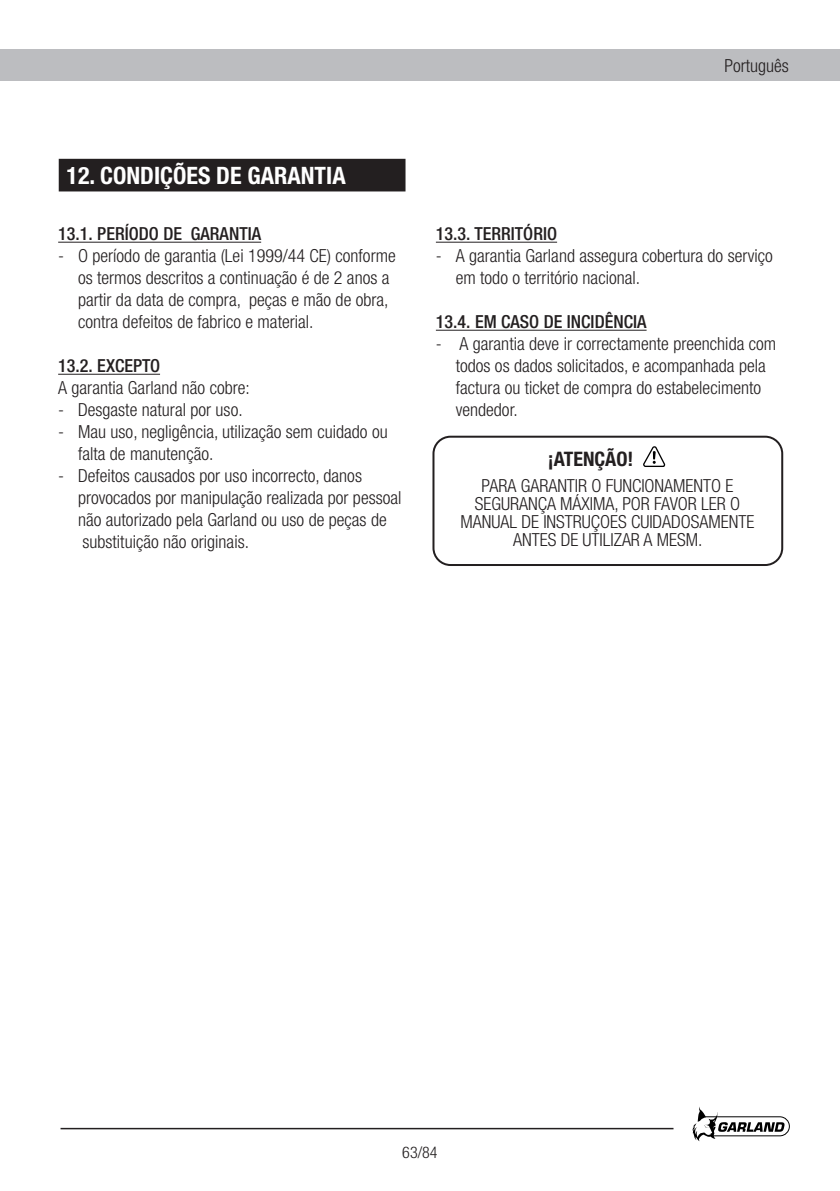
<style>
.page{position:relative;width:840px;height:1191px;background:#fff}
.page>*{position:absolute;margin:0;border:0;box-sizing:border-box;transform-origin:0 0}
.t1{font:700 condensed 24px "Helvetica Neue";color:#fff}
.t2{font:700 condensed 20px "Helvetica Neue";color:#231f20}
.t3{font:300 condensed 18px/22px "Helvetica Neue";color:#231f20}
.t4{font:500 condensed 18px "Helvetica Neue";color:#231f20}
.t5{font:300 condensed 16px "Helvetica Neue";color:#231f20}
</style>
<div class="page">
<div style="left:0;top:50px;width:839px;height:31px;background:#bcbdc0"></div>
<svg style="left:692px;top:1107px;width:97px;height:34px"></svg>
<hr style="left:60px;top:1127px;width:613px;height:2px;background:#231f20">
<hr style="left:58px;top:242px;width:203px;height:1px;background:#231f20">
<hr style="left:58px;top:374px;width:102px;height:1px;background:#231f20">
<hr style="left:435px;top:242px;width:121px;height:1px;background:#231f20">
<hr style="left:435px;top:330px;width:211px;height:1px;background:#231f20">
<div style="left:60px;top:160px;width:344px;height:30px;background:#231f20"></div>
<div style="left:59px;top:159px;width:346px;height:32px;border:2px solid #231f20"></div>
<svg style="left:643px;top:446px;width:22px;height:21px"></svg>
<div style="left:432px;top:436px;width:350px;height:130px;border:2px solid #231f20;border-radius:17px"></div>
<h1 class="t1" style="left:66px;top:161px;width:280px">12. CONDIÇÕES DE GARANTIA</h1>
<p class="t4" style="left:58px;top:223px;width:204px">13.1. PERÍODO DE GARANTIA</p>
<p class="t3" style="left:78px;top:245px;width:319px;text-indent:-20px">- O período de garantia (Lei 1999/44 CE) conforme os termos descritos a continuação é de 2 anos a partir da data de compra, peças e mão de obra, contra defeitos de fabrico e material.</p>
<p class="t4" style="left:58px;top:355px;width:103px">13.2. EXCEPTO</p>
<p class="t3" style="left:58px;top:377px;width:193px">A garantia Garland não cobre:</p>
<p class="t3" style="left:58px;top:399px;width:186px">- Desgaste natural por uso.</p>
<p class="t3" style="left:78px;top:421px;width:311px;text-indent:-20px">- Mau uso, negligência, utilização sem cuidado ou falta de manutenção.</p>
<p class="t3" style="left:78px;top:465px;width:325px;text-indent:-20px">- Defeitos causados por uso incorrecto, danos provocados por manipulação realizada por pessoal não autorizado pela Garland ou uso de peças de substituição não originais.</p>
<p class="t3" style="left:724px;top:55px;width:66px">Português</p>
<p class="t4" style="left:435px;top:223px;width:123px">13.3. TERRITÓRIO</p>
<p class="t3" style="left:455px;top:245px;width:318px;text-indent:-20px">- A garantia Garland assegura cobertura do serviço em todo o território nacional.</p>
<p class="t4" style="left:435px;top:311px;width:212px">13.4. EM CASO DE INCIDÊNCIA</p>
<p class="t3" style="left:455px;top:333px;width:322px;text-indent:-20px">- A garantia deve ir correctamente preenchida com todos os dados solicitados, e acompanhada pela factura ou ticket de compra do estabelecimento vendedor.</p>
<p class="t2" style="left:547px;top:447px;width:87px">¡ATENÇÃO!</p>
<p class="t3" style="left:460px;top:476px;width:295px;line-height:18px;text-align:center">PARA GARANTIR O FUNCIONAMENTO E<br>SEGURANÇA MÁXIMA, POR FAVOR LER O<br>MANUAL DE INSTRUÇOES CUIDADOSAMENTE<br>ANTES DE UTILIZAR A MESM.</p>
<p class="t5" style="left:402px;top:1143px;width:37px">63/84</p>
</div>
